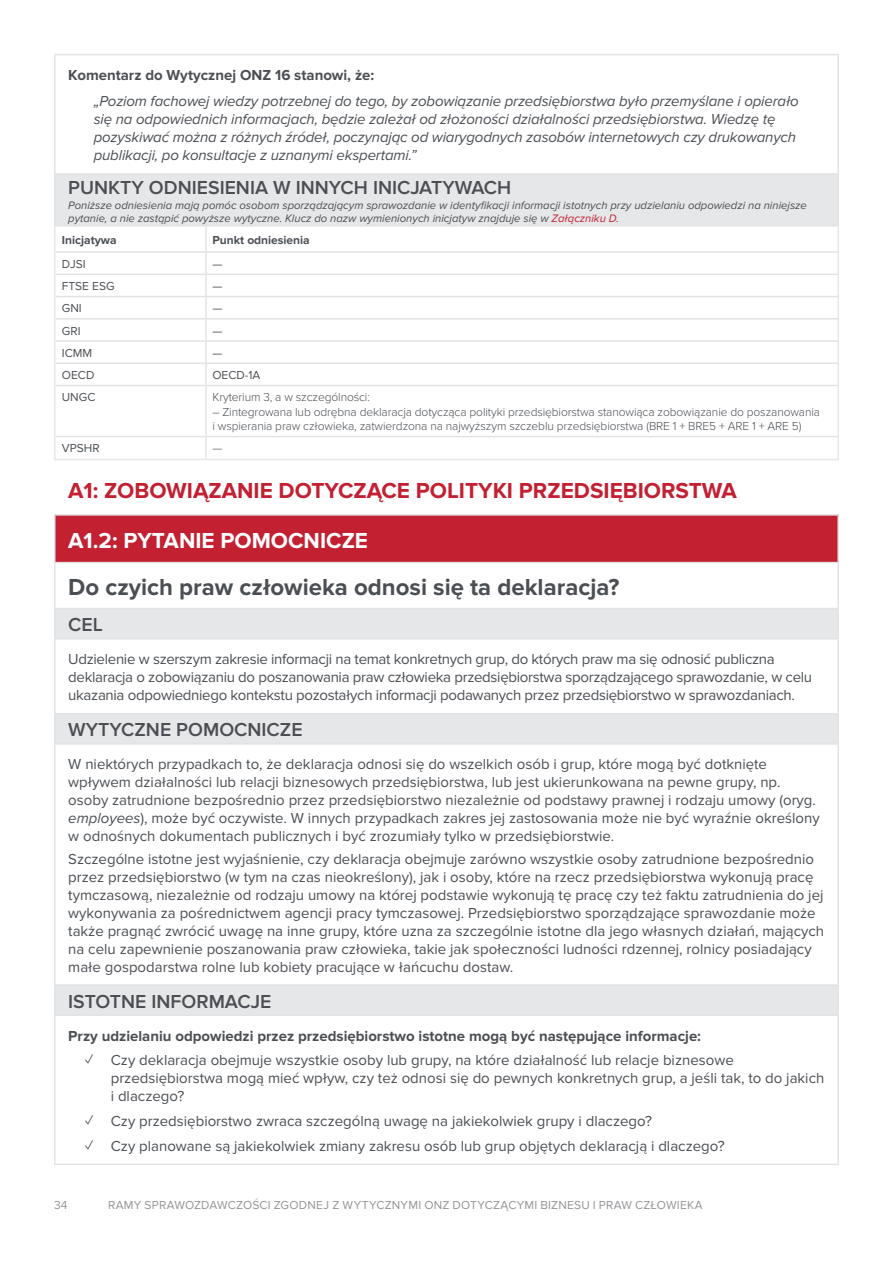
<style>
.page{position:relative;width:893px;height:1263px;background:#fff}
.page>*{position:absolute;margin:0;border:0;box-sizing:border-box;transform-origin:0 0}
.t1{font:700 24px "Proxima Nova";color:#4b4f54}
.t2{font:700 22.5px "Proxima Nova";color:#c32032}
.t3{font:700 22.5px "Proxima Nova";color:#fff}
.t4{font:600 19.5px "Proxima Nova";color:#4b4f54}
.t5{font:15px/18px "Proxima Nova";color:#4b4f54}
.t6{font:italic 15px/18px "Proxima Nova";letter-spacing:-.01em;color:#4b4f54}
.t7{font:15px/18px "Proxima Nova";letter-spacing:-.02em;color:#4b4f54}
.t8{font:700 15px "Proxima Nova";color:#4b4f54}
.t9{font:300 12px/14.4px "Proxima Nova";letter-spacing:-.01em;color:#4b4f54}
.t10{font:12px "Proxima Nova";letter-spacing:.02em;color:#939598}
.t11{font:12px "Proxima Nova";color:#4b4f54}
.t12{font:700 12px "Proxima Nova";color:#4b4f54}
.t13{font:italic 12px "Proxima Nova";color:#4b4f54}
.t14{font:italic 11.25px/12.8px "Proxima Nova";color:#4b4f54}
.s1{color:#c32032}
.s2{font-style:italic}
</style>
<div class="page">
<div style="left:55px;top:174px;width:783px;height:52px;background:#e6e7e8"></div>
<hr style="left:54px;top:173px;width:785px;height:2px;background:#e2e3e4">
<hr style="left:54px;top:175px;width:2px;height:50px;background:#e2e3e4">
<hr style="left:837px;top:175px;width:2px;height:50px;background:#e2e3e4">
<hr style="left:54px;top:225px;width:785px;height:2px;background:#e2e3e4">
<hr style="left:54px;top:54px;width:785px;height:1px;background:#e2e3e4">
<hr style="left:54px;top:55px;width:2px;height:118px;background:#e2e3e4">
<hr style="left:837px;top:55px;width:2px;height:118px;background:#e2e3e4">
<hr style="left:54px;top:227px;width:2px;height:232px;background:#e6e7e8">
<hr style="left:837px;top:227px;width:2px;height:232px;background:#e6e7e8">
<hr style="left:54px;top:459px;width:785px;height:1px;background:#e6e7e8">
<hr style="left:56px;top:436px;width:150px;height:1px;background:#e2e3e4">
<hr style="left:206px;top:436px;width:633px;height:1px;background:#e2e3e4">
<hr style="left:205px;top:227px;width:2px;height:24px;background:#e2e3e4">
<hr style="left:56px;top:251px;width:150px;height:2px;background:#e2e3e4">
<hr style="left:206px;top:251px;width:633px;height:2px;background:#e2e3e4">
<hr style="left:205px;top:253px;width:2px;height:21px;background:#e2e3e4">
<hr style="left:56px;top:274px;width:150px;height:1px;background:#e2e3e4">
<hr style="left:206px;top:274px;width:633px;height:1px;background:#e2e3e4">
<hr style="left:205px;top:275px;width:2px;height:21px;background:#e2e3e4">
<hr style="left:56px;top:296px;width:150px;height:1px;background:#e2e3e4">
<hr style="left:206px;top:296px;width:633px;height:1px;background:#e2e3e4">
<hr style="left:205px;top:297px;width:2px;height:21px;background:#e2e3e4">
<hr style="left:56px;top:318px;width:150px;height:1px;background:#e2e3e4">
<hr style="left:206px;top:318px;width:633px;height:1px;background:#e2e3e4">
<hr style="left:205px;top:319px;width:2px;height:21px;background:#e2e3e4">
<hr style="left:56px;top:340px;width:150px;height:2px;background:#e2e3e4">
<hr style="left:206px;top:340px;width:633px;height:2px;background:#e2e3e4">
<hr style="left:205px;top:342px;width:2px;height:20px;background:#e2e3e4">
<hr style="left:56px;top:362px;width:150px;height:2px;background:#e2e3e4">
<hr style="left:206px;top:362px;width:633px;height:2px;background:#e2e3e4">
<hr style="left:205px;top:364px;width:2px;height:21px;background:#e2e3e4">
<hr style="left:56px;top:385px;width:150px;height:1px;background:#e2e3e4">
<hr style="left:206px;top:385px;width:633px;height:1px;background:#e2e3e4">
<hr style="left:205px;top:386px;width:2px;height:50px;background:#e2e3e4">
<hr style="left:205px;top:437px;width:2px;height:22px;background:#e2e3e4">
<div style="left:55px;top:515px;width:783px;height:48px;background:#c32032"></div>
<svg style="left:56px;top:609px;width:781px;height:405px"></svg>
<hr style="left:54px;top:563px;width:2px;height:45px;background:#e2e3e4">
<hr style="left:837px;top:563px;width:2px;height:45px;background:#e2e3e4">
<hr style="left:54px;top:608px;width:785px;height:1px;background:#e2e3e4">
<hr style="left:54px;top:609px;width:2px;height:29px;background:#e2e3e4">
<hr style="left:837px;top:609px;width:2px;height:29px;background:#e2e3e4">
<hr style="left:54px;top:638px;width:785px;height:1px;background:#e2e3e4">
<hr style="left:54px;top:639px;width:2px;height:74px;background:#e2e3e4">
<hr style="left:837px;top:639px;width:2px;height:74px;background:#e2e3e4">
<hr style="left:54px;top:713px;width:785px;height:1px;background:#e2e3e4">
<hr style="left:54px;top:714px;width:2px;height:29px;background:#e2e3e4">
<hr style="left:837px;top:714px;width:2px;height:29px;background:#e2e3e4">
<hr style="left:54px;top:743px;width:785px;height:2px;background:#e2e3e4">
<hr style="left:54px;top:745px;width:2px;height:239px;background:#e2e3e4">
<hr style="left:837px;top:745px;width:2px;height:239px;background:#e2e3e4">
<hr style="left:54px;top:984px;width:785px;height:2px;background:#e2e3e4">
<hr style="left:54px;top:986px;width:2px;height:28px;background:#e2e3e4">
<hr style="left:837px;top:986px;width:2px;height:28px;background:#e2e3e4">
<hr style="left:54px;top:1014px;width:785px;height:2px;background:#e2e3e4">
<hr style="left:54px;top:1016px;width:2px;height:148px;background:#e2e3e4">
<hr style="left:837px;top:1016px;width:2px;height:148px;background:#e2e3e4">
<hr style="left:54px;top:1164px;width:785px;height:1px;background:#e2e3e4">
<hr style="left:54px;top:514px;width:785px;height:2px;background:#e2e3e4">
<hr style="left:54px;top:516px;width:2px;height:46px;background:#e2e3e4">
<hr style="left:837px;top:516px;width:2px;height:46px;background:#e2e3e4">
<hr style="left:54px;top:562px;width:785px;height:1px;background:#e2e3e4">
<p class="t8" style="left:68px;top:66px;width:307px">Komentarz do Wytycznej ONZ 16 stanowi, że:</p>
<p class="t6" style="left:94px;top:93px;width:706px">„Poziom fachowej wiedzy potrzebnej do tego, by zobowiązanie przedsiębiorstwa było przemyślane i opierało się na odpowiednich informacjach, będzie zależał od złożoności działalności przedsiębiorstwa. Wiedzę tę pozyskiwać można z różnych źródeł, poczynając od wiarygodnych zasobów internetowych czy drukowanych publikacji, po konsultacje z uznanymi ekspertami.”</p>
<h3 class="t4" style="left:68px;top:176px;width:445px">PUNKTY ODNIESIENIA W INNYCH INICJATYWACH</h3>
<p class="t14" style="left:68px;top:199px;width:740px">Poniższe odniesienia mają pomóc osobom sporządzającym sprawozdanie w identyfikacji informacji istotnych przy udzielaniu odpowiedzi na niniejsze pytanie, a nie zastąpić powyższe wytyczne. Klucz do nazw wymienionych inicjatyw znajduje się w <span class="s1">Załączniku D.</span></p>
<p class="t12" style="left:62px;top:233px;width:56px">Inicjatywa</p>
<p class="t12" style="left:212px;top:233px;width:99px">Punkt odniesienia</p>
<p class="t11" style="left:62px;top:257px;width:25px">DJSI</p>
<p class="t11" style="left:212px;top:257px;width:11px">—</p>
<p class="t11" style="left:62px;top:279px;width:54px">FTSE ESG</p>
<p class="t13" style="left:212px;top:279px;width:11px">—</p>
<p class="t11" style="left:62px;top:301px;width:21px">GNI</p>
<p class="t11" style="left:212px;top:301px;width:11px">—</p>
<p class="t11" style="left:62px;top:324px;width:20px">GRI</p>
<p class="t11" style="left:212px;top:324px;width:11px">—</p>
<p class="t11" style="left:62px;top:346px;width:32px">ICMM</p>
<p class="t11" style="left:212px;top:346px;width:11px">—</p>
<p class="t11" style="left:62px;top:368px;width:34px">OECD</p>
<p class="t11" style="left:212px;top:368px;width:50px">OECD-1A</p>
<p class="t11" style="left:62px;top:390px;width:35px">UNGC</p>
<p class="t9" style="left:212px;top:390px;width:159px">Kryterium 3, a w szczególności:</p>
<p class="t9" style="left:212px;top:405px;width:609px">– Zintegrowana lub odrębna deklaracja dotycząca polityki przedsiębiorstwa stanowiąca zobowiązanie do poszanowania i wspierania praw człowieka, zatwierdzona na najwyższym szczeblu przedsiębiorstwa (BRE 1 + BRE5 + ARE 1 + ARE 5)</p>
<p class="t11" style="left:62px;top:441px;width:39px">VPSHR</p>
<p class="t9" style="left:212px;top:441px;width:11px">—</p>
<h2 class="t2" style="left:68px;top:477px;width:670px">A1: ZOBOWIĄZANIE DOTYCZĄCE POLITYKI PRZEDSIĘBIORSTWA</h2>
<h2 class="t3" style="left:68px;top:527px;width:301px">A1.2: PYTANIE POMOCNICZE</h2>
<h1 class="t1" style="left:68px;top:573px;width:553px">Do czyich praw człowieka odnosi się ta deklaracja?</h1>
<h3 class="t4" style="left:68px;top:614px;width:36px">CEL</h3>
<p class="t7" style="left:68px;top:650px;width:745px">Udzielenie w szerszym zakresie informacji na temat konkretnych grup, do których praw ma się odnosić publiczna deklaracja o zobowiązaniu do poszanowania praw człowieka przedsiębiorstwa sporządzającego sprawozdanie, w celu ukazania odpowiedniego kontekstu pozostałych informacji podawanych przez przedsiębiorstwo w sprawozdaniach.</p>
<h3 class="t4" style="left:68px;top:719px;width:236px">WYTYCZNE POMOCNICZE</h3>
<p class="t5" style="left:68px;top:755px;width:753px">W niektórych przypadkach to, że deklaracja odnosi się do wszelkich osób i grup, które mogą być dotknięte wpływem działalności lub relacji biznesowych przedsiębiorstwa, lub jest ukierunkowana na pewne grupy, np. osoby zatrudnione bezpośrednio przez przedsiębiorstwo niezależnie od podstawy prawnej i rodzaju umowy (oryg. <span class="s2">employees</span>), może być oczywiste. W innych przypadkach zakres jej zastosowania może nie być wyraźnie określony w odnośnych dokumentach publicznych i być zrozumiały tylko w przedsiębiorstwie.</p>
<p class="t5" style="left:68px;top:850px;width:757px">Szczególne istotne jest wyjaśnienie, czy deklaracja obejmuje zarówno wszystkie osoby zatrudnione bezpośrednio przez przedsiębiorstwo (w tym na czas nieokreślony), jak i osoby, które na rzecz przedsiębiorstwa wykonują pracę tymczasową, niezależnie od rodzaju umowy na której podstawie wykonują tę pracę czy też faktu zatrudnienia do jej wykonywania za pośrednictwem agencji pracy tymczasowej. Przedsiębiorstwo sporządzające sprawozdanie może także pragnąć zwrócić uwagę na inne grupy, które uzna za szczególnie istotne dla jego własnych działań, mających na celu zapewnienie poszanowania praw człowieka, takie jak społeczności ludności rdzennej, rolnicy posiadający małe gospodarstwa rolne lub kobiety pracujące w łańcuchu dostaw.</p>
<h3 class="t4" style="left:68px;top:990px;width:205px">ISTOTNE INFORMACJE</h3>
<p class="t8" style="left:68px;top:1027px;width:634px">Przy udzielaniu odpowiedzi przez przedsiębiorstwo istotne mogą być następujące informacje:</p>
<p class="t5" style="left:111px;top:1051px;width:715px;text-indent:-26px">✓ Czy deklaracja obejmuje wszystkie osoby lub grupy, na które działalność lub relacje biznesowe przedsiębiorstwa mogą mieć wpływ, czy też odnosi się do pewnych konkretnych grup, a jeśli tak, to do jakich i dlaczego?</p>
<p class="t5" style="left:85px;top:1112px;width:568px">✓ Czy przedsiębiorstwo zwraca szczególną uwagę na jakiekolwiek grupy i dlaczego?</p>
<p class="t5" style="left:85px;top:1137px;width:641px">✓ Czy planowane są jakiekolwiek zmiany zakresu osób lub grup objętych deklaracją i dlaczego?</p>
<p class="t10" style="left:54px;top:1198px;width:15px">34</p>
<p class="t10" style="left:108px;top:1198px;width:596px">RAMY SPRAWOZDAWCZOŚCI ZGODNEJ Z WYTYCZNYMI ONZ DOTYCZĄCYMI BIZNESU I PRAW CZŁOWIEKA</p>
</div>
